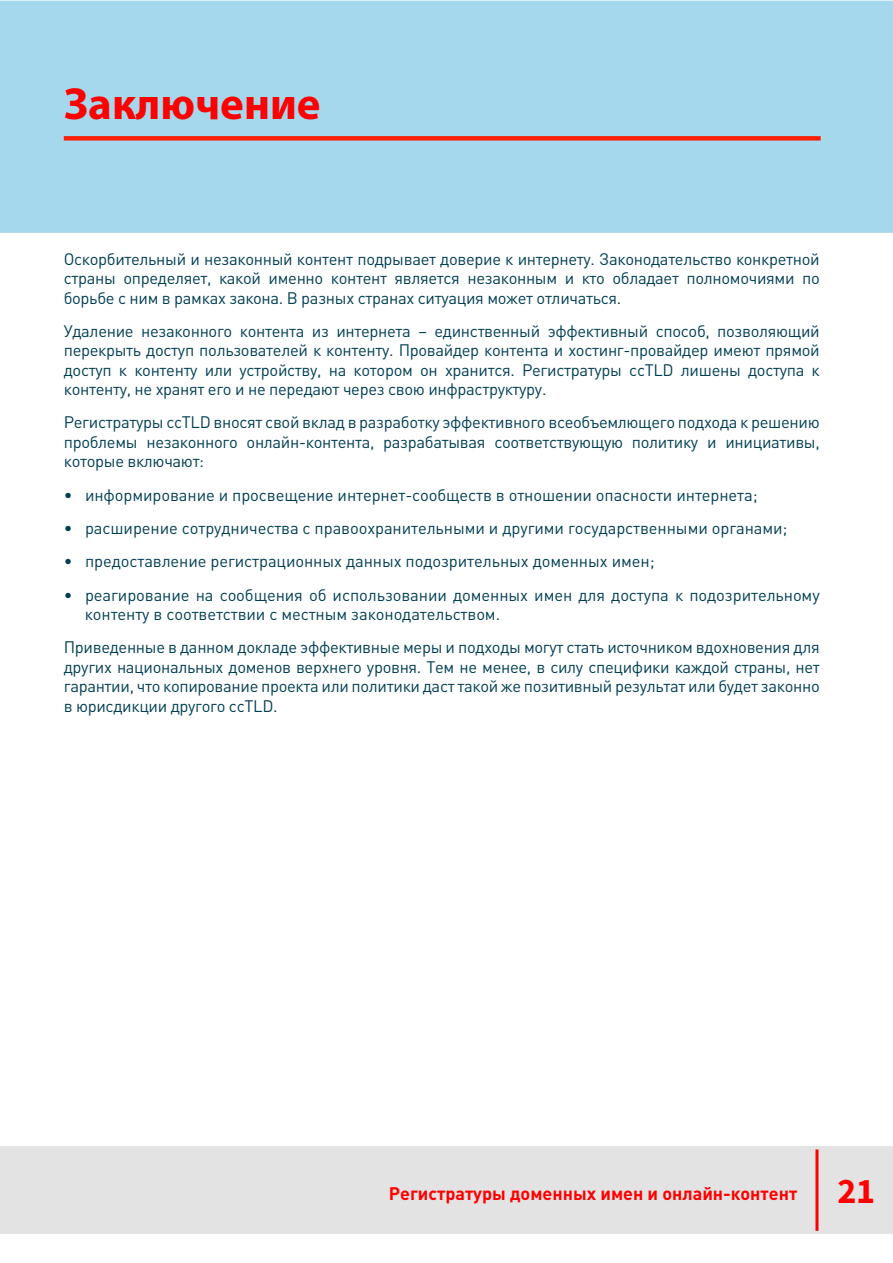
<style>
.page{position:relative;width:893px;height:1263px;background:#fff}
.page>*{position:absolute;margin:0;border:0;box-sizing:border-box;transform-origin:0 0}
.t1{font:700 45px "Myriad Pro";color:#f00}
.t2{font:700 36px "Source Sans Pro";color:#f00}
.t3{font:700 18px "DIN Pro";color:#f00}
.t4{font:16.5px/19.5px "DIN Pro";letter-spacing:-.005em;color:#023f54;text-align:justify}
</style>
<div class="page">
<div style="left:0;top:1146px;width:893px;height:88px;background:#e3e3e3"></div>
<hr style="left:815px;top:1149px;width:3px;height:82px;background:#f00">
<div style="left:0;top:1px;width:893px;height:232px;background:#a5d8ec"></div>
<div style="left:64px;top:136px;width:757px;height:5px;background:#ff2106"></div>
<h1 class="t1" style="left:64px;top:74px;width:258px">Заключение</h1>
<p class="t4" style="left:64px;top:248px;width:757px">Оскорбительный и незаконный контент подрывает доверие к интернету. Законодательство конкретной страны определяет, какой именно контент является незаконным и кто обладает полномочиями по борьбе с ним в рамках закона. В разных странах ситуация может отличаться.</p>
<p class="t4" style="left:64px;top:321px;width:757px">Удаление незаконного контента из интернета – единственный эффективный способ, позволяющий перекрыть доступ пользователей к контенту. Провайдер контента и хостинг-провайдер имеют прямой доступ к контенту или устройству, на котором он хранится. Регистратуры ccTLD лишены доступа к контенту, не хранят его и не передают через свою инфраструктуру.</p>
<p class="t4" style="left:64px;top:412px;width:757px">Регистратуры ccTLD вносят свой вклад в разработку эффективного всеобъемлющего подхода к решению проблемы незаконного онлайн-контента, разрабатывая соответствующую политику и инициативы, которые включают:</p>
<p class="t4" style="left:64px;top:484px;width:695px">• информирование и просвещение интернет-сообществ в отношении опасности интернета;</p>
<p class="t4" style="left:64px;top:518px;width:725px">• расширение сотрудничества с правоохранительными и другими государственными органами;</p>
<p class="t4" style="left:64px;top:551px;width:592px">• предоставление регистрационных данных подозрительных доменных имен;</p>
<p class="t4" style="left:85px;top:584px;width:736px;text-indent:-21px">• реагирование на сообщения об использовании доменных имен для доступа к подозрительному контенту в соответствии с местным законодательством.</p>
<p class="t4" style="left:64px;top:637px;width:758px">Приведенные в данном докладе эффективные меры и подходы могут стать источником вдохновения для других национальных доменов верхнего уровня. Тем не менее, в силу специфики каждой страны, нет гарантии, что копирование проекта или политики даст такой же позитивный результат или будет законно в юрисдикции другого ccTLD.</p>
<p class="t3" style="left:389px;top:1181px;width:410px">Регистратуры доменных имен и онлайн-контент</p>
<h2 class="t2" style="left:837px;top:1168px;width:39px">21</h2>
</div>
